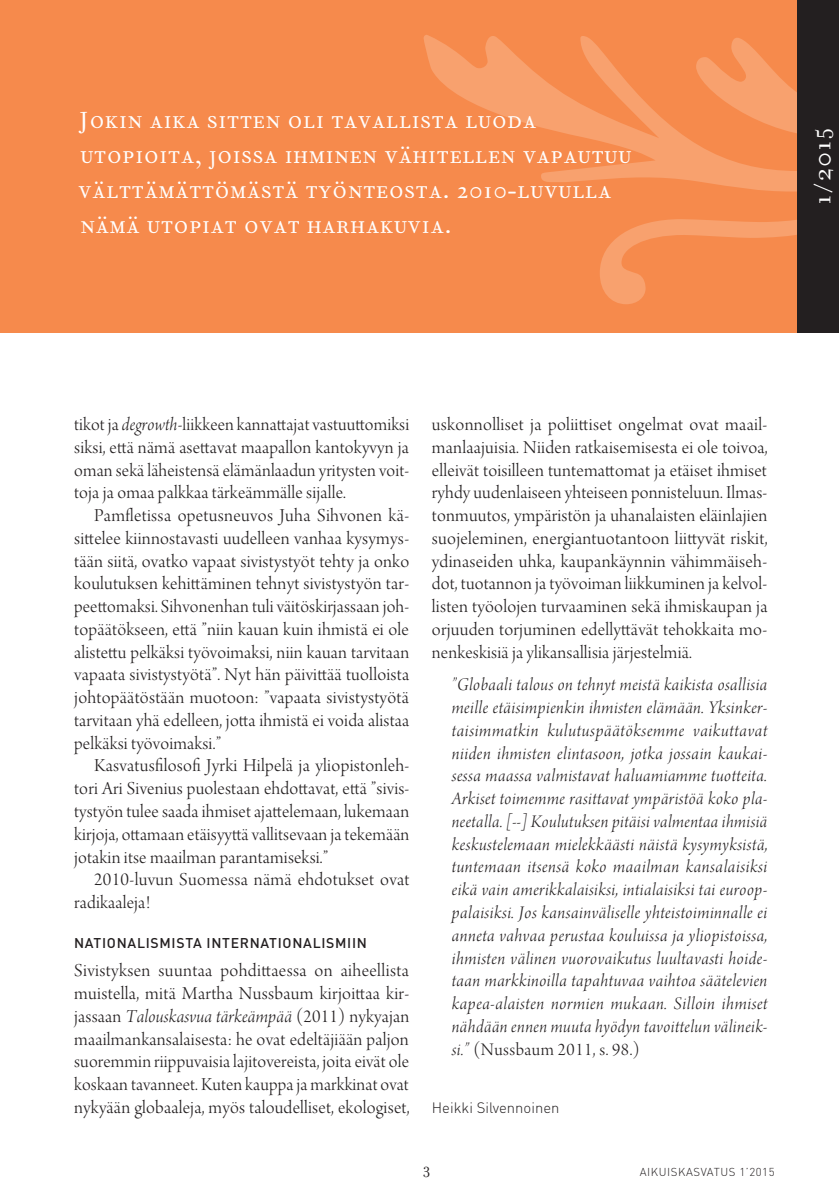
<style>
.page{position:relative;width:839px;height:1201px;background:#fff}
.page>*{position:absolute;margin:0;border:0;box-sizing:border-box;transform-origin:0 0}
.nosto{font:28px/35px "Fournier MT Regular SC";letter-spacing:.03em;color:#fff}
.t1{font:28px "Filosofia";color:#fff}
.leipä_11_toka_fourni{font:19.25px/22.8px "Arno Pro Light Display";letter-spacing:.06em;color:#231f20;text-align:justify}
.leipä_11_fournier{font:19.25px/22.8px "Arno Pro Light Display";letter-spacing:.06em;color:#231f20;text-align:justify}
.leipä_11_toka_fourni-2{font:19.25px/22.8px "Arno Pro Light Display";letter-spacing:.015em;color:#231f20}
.sisennystyyli{font:18.72px/22.8px "Arno Pro Light Italic Display";letter-spacing:.025em;color:#231f20;text-align:justify}
.t2{font:15.75px "Filosofia";color:#231f20}
.kirjoittaja{font:300 14.88px "DIN";color:#231f20}
.väliotsikko{font:500 14px "DIN";letter-spacing:.05em;color:#231f20}
.t3{font:300 11.38px "DIN";letter-spacing:.05em;color:#231f20}
.s1{font-size:24.5px}
.s2{font-family:"Arno Pro Light Italic Display"}
.s3{font-family:"Arno Pro Light Display"}
</style>
<div class="page">
<div style="left:0;top:0;width:838px;height:333px;background:#f68a4c"></div>
<svg style="left:423px;top:35px;width:374px;height:269px"></svg>
<div style="left:797px;top:0;width:41px;height:333px;background:#231f20"></div>
<p class="nosto" style="left:78px;top:104px;width:554px">Jokin aika sitten oli tavallista luoda utopioita, joissa ihminen vähitellen vapautuu välttämättömästä työnteosta. 2010-luvulla nämä utopiat ovat harhakuvia.</p>
<p class="t1" style="left:805px;top:205px;width:79px;rotate:-90deg">1/201<span class="s1">5</span></p>
<p class="leipä_11_toka_fourni" style="left:74px;top:414px;width:336px">tikot ja <span class="s2">degrowth</span>-liikkeen kannattajat vastuuttomiksi siksi, että nämä asettavat maapallon kantokyvyn ja oman sekä läheistensä elämänlaadun yritysten voit&shy;toja ja omaa palkkaa tärkeämmälle sijalle.</p>
<p class="leipä_11_toka_fourni" style="left:74px;top:505px;width:336px;text-indent:20px">Pamfletissa opetusneuvos Juha Sihvonen kä&shy;sittelee kiinnostavasti uudelleen vanhaa kysymys&shy;tään siitä, ovatko vapaat sivistystyöt tehty ja onko koulutuksen kehittäminen tehnyt sivistystyön tar&shy;peettomaksi. Sihvonenhan tuli väitöskirjassaan joh&shy;topäätökseen, että ”niin kauan kuin ihmistä ei ole alistettu pelkäksi työvoimaksi, niin kauan tarvitaan vapaata sivistystyötä”. Nyt hän päivittää tuolloista johtopäätöstään muotoon: ”vapaata sivistystyötä tarvitaan yhä edelleen, jotta ihmistä ei voida alistaa pelkäksi työvoimaksi.”</p>
<p class="leipä_11_toka_fourni" style="left:74px;top:755px;width:336px;text-indent:20px">Kasvatusfilosofi Jyrki Hilpelä ja yliopistonleh&shy;tori Ari Sivenius puolestaan ehdottavat, että ”sivis&shy;tystyön tulee saada ihmiset ajattelemaan, lukemaan kirjoja, ottamaan etäisyyttä vallitsevaan ja tekemään jotakin itse maailman parantamiseksi.”</p>
<p class="leipä_11_toka_fourni-2" style="left:74px;top:869px;width:337px;text-indent:20px">2010-luvun Suomessa nämä ehdotukset ovat radikaaleja!</p>
<p class="väliotsikko" style="left:74px;top:933px;width:294px">NATIONALISMISTA INTERNATIONALISMIIN</p>
<p class="leipä_11_fournier" style="left:74px;top:960px;width:337px">Sivistyksen suuntaa pohdittaessa on aiheellista muistella, mitä Martha Nussbaum kirjoittaa kir&shy;jassaan <span class="s2">Talouskasvua tärkeämpää</span> (2011) nykyajan maailmankansalaisesta: he ovat edeltäjiään paljon suoremmin riippuvaisia lajitovereista, joita eivät ole koskaan tavanneet. Kuten kauppa ja markkinat ovat nykyään globaaleja, myös taloudelliset, ekologiset,</p>
<p class="leipä_11_fournier" style="left:432px;top:414px;width:337px">uskonnolliset ja poliittiset ongelmat ovat maail&shy;manlaajuisia. Niiden ratkaisemisesta ei ole toivoa, elleivät toisilleen tuntemattomat ja etäiset ihmiset ryhdy uudenlaiseen yhteiseen ponnisteluun. Ilmas&shy;tonmuutos, ympäristön ja uhanalaisten eläinlajien suojeleminen, energiantuotantoon liittyvät riskit, ydinaseiden uhka, kaupankäynnin vähimmäiseh&shy;dot, tuotannon ja työvoiman liikkuminen ja kelvol&shy;listen työolojen turvaaminen sekä ihmiskaupan ja orjuuden torjuminen edellyttävät tehokkaita mo&shy;nenkeskisiä ja ylikansallisia järjestelmiä.</p>
<p class="sisennystyyli" style="left:451px;top:674px;width:318px">”Globaali talous on tehnyt meistä kaikista osallisia meille etäisimpienkin ihmisten elämään. Yksinker&shy;taisimmatkin kulutuspäätöksemme vaikuttavat niiden ihmisten elintasoon, jotka jossain kaukai&shy;sessa maassa valmistavat haluamiamme tuotteita.<br>Arkiset toimemme rasittavat ympäristöä koko pla&shy;neetalla. [--] Koulutuksen pitäisi valmentaa ihmisiä keskustelemaan mielekkäästi näistä kysymyksistä, tuntemaan itsensä koko maailman kansalaisiksi eikä vain amerikkalaisiksi, intialaisiksi tai euroop&shy;palaisiksi. Jos kansainväliselle yhteistoiminnalle ei anneta vahvaa perustaa kouluissa ja yliopistoissa, ihmisten välinen vuorovaikutus luultavasti hoide&shy;taan markkinoilla tapahtuvaa vaihtoa säätelevien kapea-alaisten normien mukaan. Silloin ihmiset nähdään ennen muuta hyödyn tavoittelun välineik&shy;si.” <span class="s3">(Nussbaum 2011, s. 98.)</span></p>
<p class="kirjoittaja" style="left:432px;top:1098px;width:129px">Heikki Silvennoinen</p>
<p class="t2" style="left:423px;top:1163px;width:9px">3</p>
<p class="t3" style="left:639px;top:1165px;width:136px">AIKUISKASVATUS 1’2015</p>
</div>
